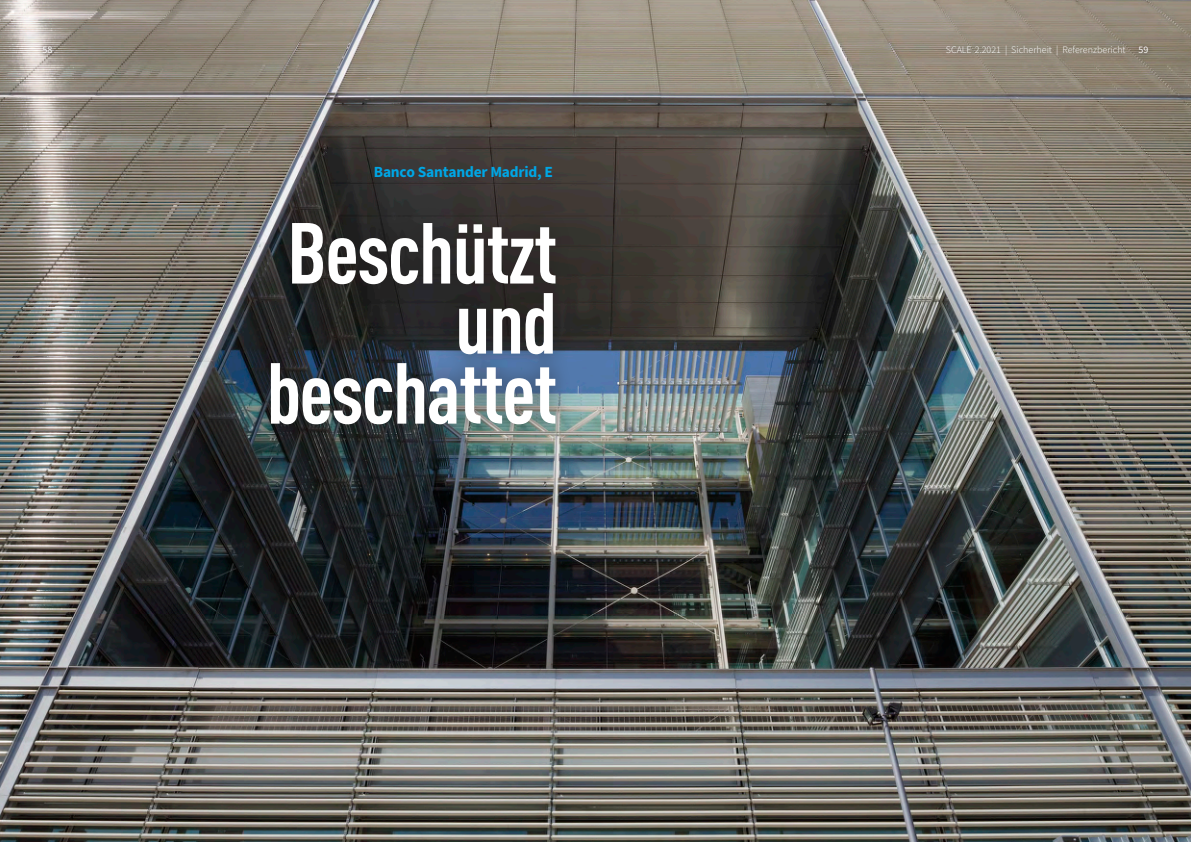
<style>
.page{position:relative;width:1191px;height:842px;background:#fff}
.page>*{position:absolute;margin:0;border:0;box-sizing:border-box;transform-origin:0 0}
.t1{font:700 85px/70px "DIN Cond";letter-spacing:-.02em;color:#fff;text-align:right}
.t2{font:700 15.5px "Source Sans 3";letter-spacing:-.015em;color:#00a6e5}
.t3{font:300 10px "Source Sans 3";color:#fff}
.t4{font:10px "Source Sans 3";color:#fff}
</style>
<div class="page">
<img style="left:0;top:0;width:1191px;height:842px">
<svg style="left:38px;top:41px;width:19px;height:17px"></svg>
<div style="left:1133px;top:40px;width:21px;height:19px;background:#231f20;opacity:.75"></div>
<div style="left:940px;top:40px;width:191px;height:20px;background:#7b8089;opacity:.75"></div>
<div style="left:253px;top:205px;width:320px;height:237px;background:#231f20;opacity:.5"></div>
<p class="t4" style="left:43px;top:43px;width:11px">58</p>
<p class="t3" style="left:945px;top:43px;width:181px">SCALE 2.2021 | Sicherheit | Referenzbericht</p>
<p class="t4" style="left:1138px;top:43px;width:11px">59</p>
<h2 class="t2" style="left:374px;top:161px;width:181px">Banco Santander Madrid, E</h2>
<h1 class="t1" style="left:266px;top:216px;width:292px">Beschützt und beschattet</h1>
</div>
